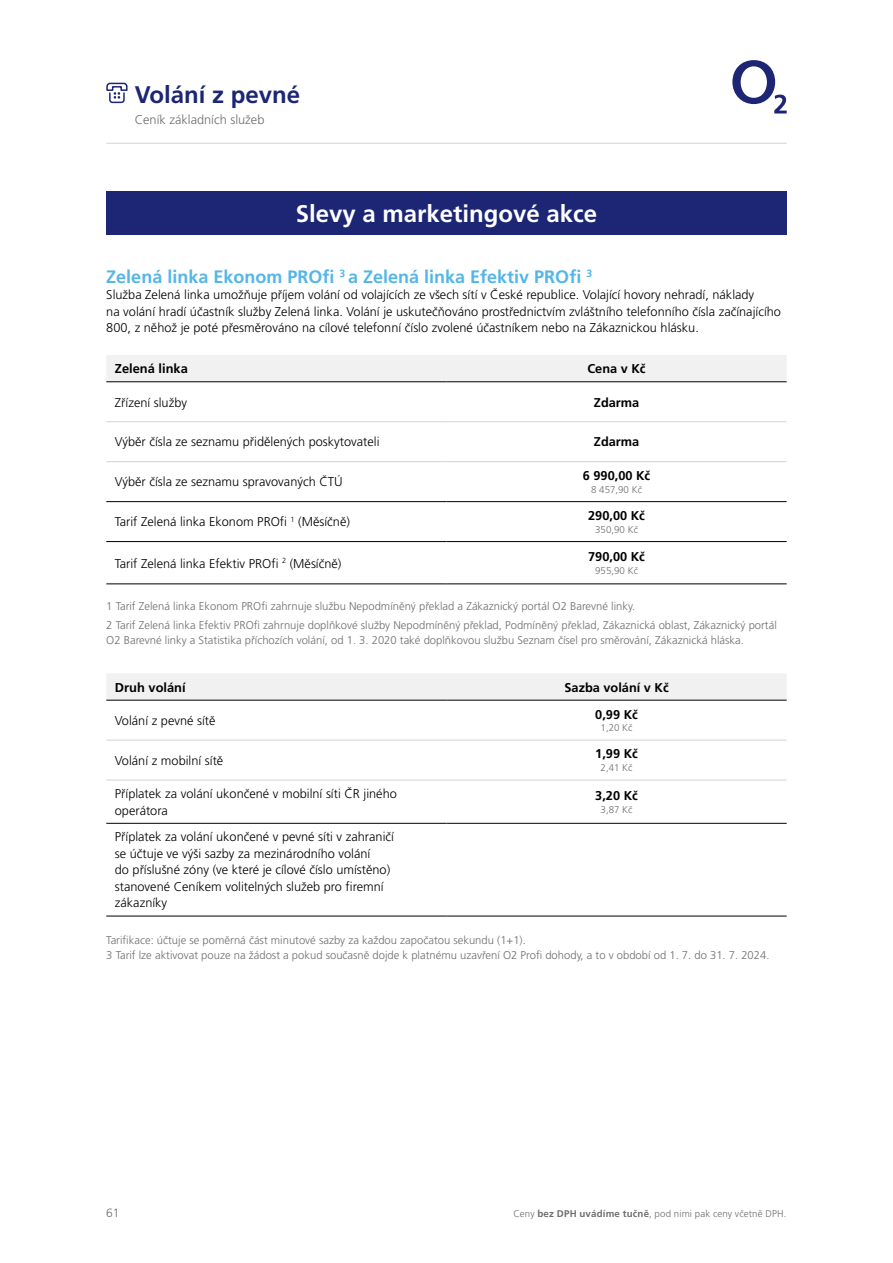
<style>
.page{position:relative;width:893px;height:1263px;background:#fff}
.page>*{position:absolute;margin:0;border:0;box-sizing:border-box;transform-origin:0 0}
.t1{font:700 24px "Frutiger CE";color:#fff}
.t2{font:700 24px "Frutiger CE";color:#1c2674}
.t3{font:700 18px "Frutiger CE";color:#54b6e7}
.t4{font:700 12.9px "Frutiger CE";color:#000}
.t5{font:300 12.75px/16.5px "Frutiger CE";color:#000}
.t6{font:700 12.75px "Frutiger CE";color:#000}
.t7{font:300 12.75px "Frutiger CE";color:#6d6e71}
.t8{font:300 12px "Frutiger CE";color:#6d6e71}
.t9{font:300 11.25px/19.2px "Frutiger CE";color:#6d6e71}
.t10{font:300 9.75px "Frutiger CE";color:#6d6e71}
.s1{font-weight:700}
</style>
<div class="page">
<svg style="left:732px;top:60px;width:55px;height:53px"></svg>
<hr style="left:106px;top:143px;width:681px;height:1px;background:#d1d3d4">
<svg style="left:106px;top:82px;width:22px;height:22px"></svg>
<div style="left:106px;top:191px;width:681px;height:44px;background:#1c2674"></div>
<div style="left:107px;top:355px;width:679px;height:26px;background:#f1f1f2"></div>
<hr style="left:106px;top:501px;width:340px;height:1px;background:#000">
<hr style="left:446px;top:501px;width:341px;height:1px;background:#000">
<hr style="left:106px;top:541px;width:340px;height:1px;background:#000">
<hr style="left:446px;top:541px;width:341px;height:1px;background:#000">
<hr style="left:106px;top:584px;width:340px;height:1px;background:#000">
<hr style="left:446px;top:584px;width:341px;height:1px;background:#000">
<hr style="left:106px;top:381px;width:340px;height:1px;background:#000">
<hr style="left:446px;top:381px;width:341px;height:1px;background:#000">
<hr style="left:106px;top:421px;width:340px;height:1px;background:#d1d3d4">
<hr style="left:446px;top:421px;width:341px;height:1px;background:#d1d3d4">
<hr style="left:106px;top:461px;width:340px;height:1px;background:#d1d3d4">
<hr style="left:446px;top:461px;width:341px;height:1px;background:#d1d3d4">
<div style="left:106px;top:674px;width:681px;height:26px;background:#f1f1f2"></div>
<hr style="left:106px;top:823px;width:340px;height:1px;background:#000">
<hr style="left:446px;top:823px;width:341px;height:1px;background:#000">
<hr style="left:106px;top:916px;width:340px;height:1px;background:#000">
<hr style="left:446px;top:916px;width:341px;height:1px;background:#000">
<hr style="left:106px;top:700px;width:340px;height:1px;background:#000">
<hr style="left:446px;top:700px;width:341px;height:1px;background:#000">
<hr style="left:106px;top:740px;width:340px;height:1px;background:#d1d3d4">
<hr style="left:446px;top:740px;width:341px;height:1px;background:#d1d3d4">
<hr style="left:106px;top:780px;width:340px;height:1px;background:#d1d3d4">
<hr style="left:446px;top:780px;width:341px;height:1px;background:#d1d3d4">
<h1 class="t2" style="left:135px;top:81px;width:167px">Volání z pevné</h1>
<p class="t7" style="left:135px;top:112px;width:131px">Ceník základních služeb</p>
<h1 class="t1" style="left:296px;top:200px;width:303px">Slevy a marketingové akce</h1>
<h2 class="t3" style="left:106px;top:266px;width:487px">Zelená linka Ekonom PROfi <sup>3</sup> a Zelená linka Efektiv PROfi <sup>3</sup></h2>
<p class="t5" style="left:106px;top:287px;width:676px">Služba Zelená linka umožňuje příjem volání od volajících ze všech sítí v České republice. Volající hovory nehradí, náklady<br>na volání hradí účastník služby Zelená linka. Volání je uskutečňováno prostřednictvím zvláštního telefonního čísla začínajícího<br>800, z něhož je poté přesměrováno na cílové telefonní číslo zvolené účastníkem nebo na Zákaznickou hlásku.</p>
<p class="t4" style="left:115px;top:361px;width:75px">Zelená linka</p>
<p class="t6" style="left:587px;top:361px;width:60px">Cena v Kč</p>
<p class="t5" style="left:115px;top:394px;width:74px">Zřízení služby</p>
<p class="t6" style="left:594px;top:395px;width:47px">Zdarma</p>
<p class="t5" style="left:115px;top:434px;width:266px">Výběr čísla ze seznamu přidělených poskytovateli</p>
<p class="t6" style="left:594px;top:435px;width:47px">Zdarma</p>
<p class="t5" style="left:115px;top:474px;width:229px">Výběr čísla ze seznamu spravovaných ČTÚ</p>
<p class="t6" style="left:583px;top:468px;width:69px">6 990,00 Kč</p>
<p class="t10" style="left:591px;top:484px;width:52px">8 457,90 Kč</p>
<p class="t5" style="left:115px;top:514px;width:237px">Tarif Zelená linka Ekonom PROfi <sup>1</sup> (Měsíčně)</p>
<p class="t6" style="left:588px;top:508px;width:58px">290,00 Kč</p>
<p class="t10" style="left:595px;top:524px;width:44px">350,90 Kč</p>
<p class="t6" style="left:588px;top:549px;width:58px">790,00 Kč</p>
<p class="t10" style="left:595px;top:565px;width:44px">955,90 Kč</p>
<p class="t9" style="left:106px;top:596px;width:672px">1 Tarif Zelená linka Ekonom PROfi zahrnuje službu Nepodmíněný překlad a Zákaznický portál O2 Barevné linky.<br>2 Tarif Zelená linka Efektiv PROfi zahrnuje doplňkové služby Nepodmíněný překlad, Podmíněný překlad, Zákaznická oblast, Zákaznický portál</p>
<p class="t9" style="left:106px;top:630px;width:639px">O2 Barevné linky a Statistika příchozích volání, od 1. 3. 2020 také doplňkovou službu Seznam čísel pro směrování, Zákaznická hláska.</p>
<p class="t4" style="left:115px;top:680px;width:72px">Druh volání</p>
<p class="t6" style="left:564px;top:680px;width:106px">Sazba volání v Kč</p>
<p class="t5" style="left:115px;top:712px;width:102px">Volání z pevné sítě</p>
<p class="t5" style="left:115px;top:555px;width:228px">Tarif Zelená linka Efektiv PROfi <sup>2</sup> (Měsíčně)</p>
<p class="t6" style="left:595px;top:707px;width:44px">0,99 Kč</p>
<p class="t10" style="left:601px;top:722px;width:33px">1,20 Kč</p>
<p class="t5" style="left:115px;top:752px;width:110px">Volání z mobilní sítě</p>
<p class="t6" style="left:595px;top:747px;width:44px">1,99 Kč</p>
<p class="t10" style="left:601px;top:762px;width:33px">2,41 Kč</p>
<p class="t5" style="left:115px;top:785px;width:283px">Příplatek za volání ukončené v mobilní síti ČR jiného operátora</p>
<p class="t6" style="left:595px;top:788px;width:44px">3,20 Kč</p>
<p class="t10" style="left:601px;top:804px;width:33px">3,87 Kč</p>
<p class="t5" style="left:115px;top:829px;width:281px">Příplatek za volání ukončené v pevné síti v zahraničí se účtuje ve výši sazby za mezinárodního volání<br>do příslušné zóny (ve které je cílové číslo umístěno) stanovené Ceníkem volitelných služeb pro firemní zákazníky</p>
<p class="t9" style="left:106px;top:933px;width:665px;line-height:15px">Tarifikace: účtuje se poměrná část minutové sazby za každou započatou sekundu (1+1).<br>3 Tarif lze aktivovat pouze na žádost a pokud současně dojde k platnému uzavření O2 Profi dohody, a to v období od 1. 7. do 31. 7. 2024.</p>
<p class="t8" style="left:106px;top:1206px;width:15px">61</p>
<p class="t10" style="left:513px;top:1208px;width:275px">Ceny <span class="s1">bez DPH uvádíme tučně</span>, pod nimi pak ceny včetně DPH.</p>
</div>
